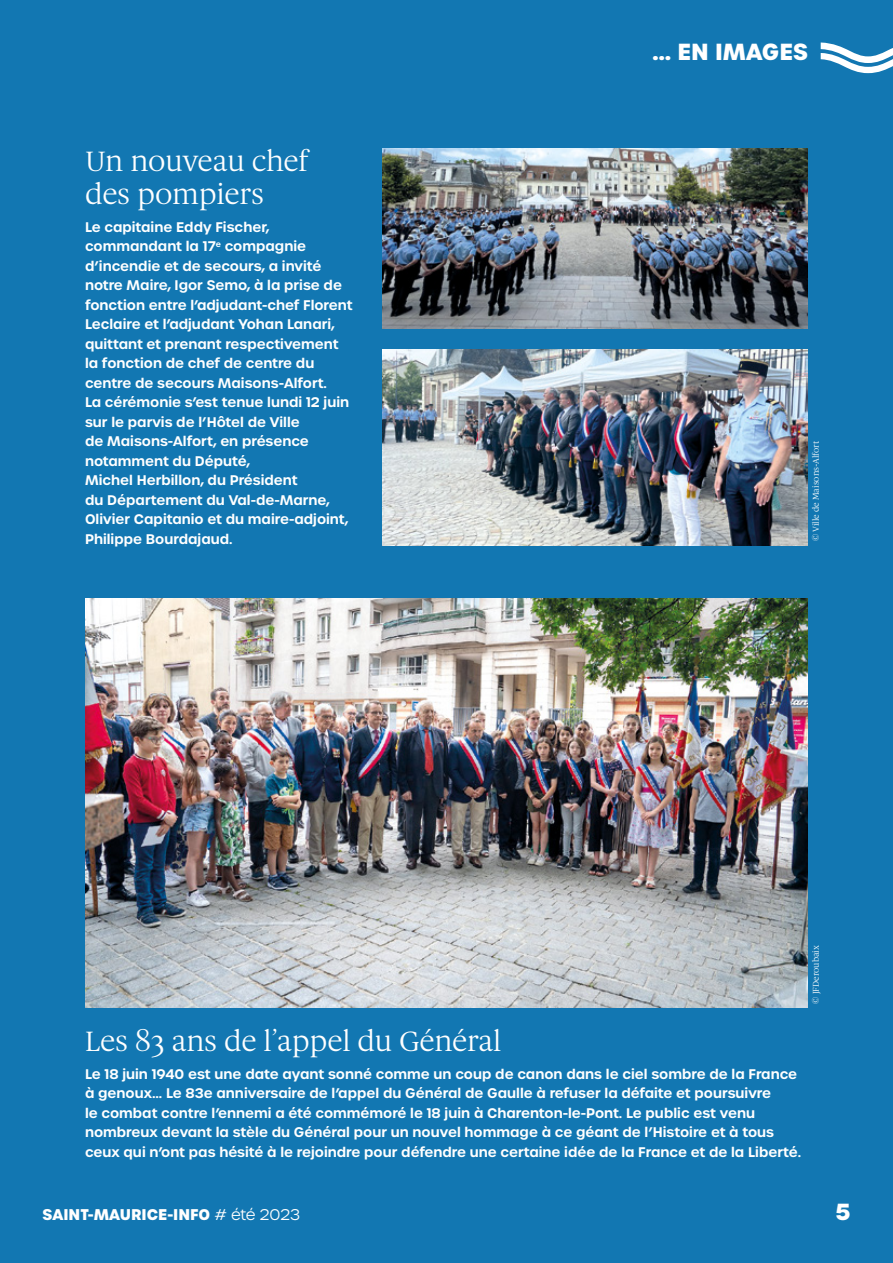
<style>
.page{position:relative;width:893px;height:1263px;background:#1277b2}
.page>*{position:absolute;margin:0;border:0;box-sizing:border-box;transform-origin:0 0}
.t1{font:30px/33px "Gauthier FY";letter-spacing:-.01em;color:#fff}
.t2{font:700 22.5px "Urbane";color:#fff}
.t3{font:700 15px "Urbane";color:#fff}
.t4{font:600 13.5px/19.5px "Urbane";color:#fff}
.t5{font:9px "Gauthier FY";color:#fff}
.s1{font-weight:300}
</style>
<div class="page">
<img style="left:85px;top:599px;width:723px;height:408px">
<img style="left:383px;top:350px;width:425px;height:195px">
<img style="left:383px;top:148px;width:425px;height:180px">
<svg style="left:821px;top:43px;width:72px;height:30px"></svg>
<h1 class="t1" style="left:85px;top:144px;width:225px">Un nouveau chef des pompiers</h1>
<p class="t4" style="left:85px;top:217px;width:269px">Le capitaine Eddy Fischer, commandant la 17<sup>e</sup> compagnie d’incendie et de secours, a invité notre Maire, Igor Semo, à la prise de fonction entre l’adjudant-chef Florent<br>Leclaire et l’adjudant Yohan Lanari, quittant et prenant respectivement la fonction de chef de centre du centre de secours Maisons-Alfort.<br>La cérémonie s’est tenue lundi 12 juin sur le parvis de l’Hôtel de Ville<br>de Maisons-Alfort, en présence notamment du Député,<br>Michel Herbillon, du Président<br>du Département du Val-de-Marne,<br>Olivier Capitanio et du maire-adjoint,<br>Philippe Bourdajaud.</p>
<h2 class="t2" style="left:652px;top:36px;width:157px">… EN IMAGES</h2>
<p class="t5" style="left:810px;top:541px;width:102px;rotate:-90deg">© Ville de Maisons-Alfort</p>
<p class="t5" style="left:810px;top:1004px;width:60px;rotate:-90deg">© JFDeroubaix</p>
<h1 class="t1" style="left:85px;top:1024px;width:418px">Les 83 ans de l’appel du Général</h1>
<p class="t4" style="left:85px;top:1064px;width:718px">Le 18 juin 1940 est une date ayant sonné comme un coup de canon dans le ciel sombre de la France à genoux… Le 83e anniversaire de l’appel du Général de Gaulle à refuser la défaite et poursuivre<br>le combat contre l’ennemi a été commémoré le 18 juin à Charenton-le-Pont. Le public est venu nombreux devant la stèle du Général pour un nouvel hommage à ce géant de l’Histoire et à tous ceux qui n’ont pas hésité à le rejoindre pour défendre une certaine idée de la France et de la Liberté.</p>
<p class="t3" style="left:43px;top:1204px;width:259px">SAINT-MAURICE-INFO <span class="s1"># été 2023</span></p>
<h2 class="t2" style="left:835px;top:1197px;width:16px">5</h2>
</div>
